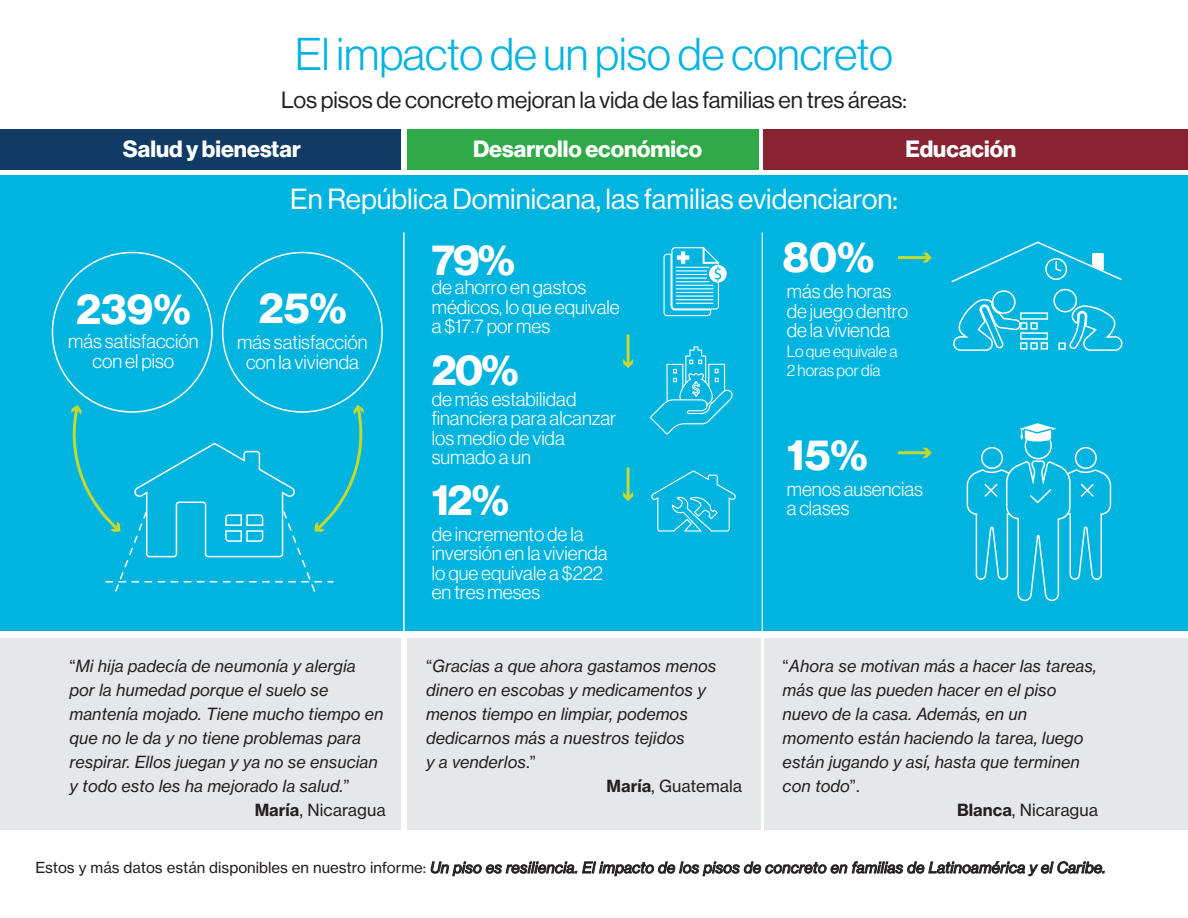
<style>
.page{position:relative;width:1188px;height:918px;background:#fff}
.page>*{position:absolute;margin:0;border:0;box-sizing:border-box;transform-origin:0 0}
.t1{font:45px "N Haas Grotesk DS Pro 45 Lt";color:#00b4e0}
.t2{font:42.9px "N Haas Grotesk DS Pro 75 Bd";color:#fff}
.t3{font:28.5px "N Haas Grotesk DS Pro 55 Rg";color:#fff}
.t4{font:23.1px "N Haas Grotesk DS Pro 55 Rg";color:#231f20}
.t5{font:23.1px "N Haas Grotesk DS Pro 75 Bd";color:#fff}
.t6{font:19.5px/19.5px "N Haas Grotesk DS Pro 45 Lt";color:#fff}
.t7{font:16.5px/24px "N Haas Grotesk TX Pro 56 It";color:#231f20}
.t8{font:16.5px "N Haas Grotesk TX Pro 55 Rg";color:#231f20}
.t9{font:16.2px/19.5px "N Haas Grotesk DS Pro 45 Lt";color:#fff}
.t10{font:15px "N Haas Grotesk TX Pro 56 It";color:#231f20}
.s1{font-family:"N Haas Grotesk TX Pro 55 Rg"}
.s2{font-family:"N Haas Grotesk TX Pro 75 Bd"}
</style>
<div class="page">
<div style="left:0;top:129px;width:400px;height:41px;background:#103b64"></div>
<div style="left:407px;top:129px;width:352px;height:41px;background:#30aa49"></div>
<div style="left:764px;top:129px;width:424px;height:41px;background:#882331"></div>
<div style="left:0;top:638px;width:400px;height:192px;background:#e6e7e9"></div>
<div style="left:407px;top:638px;width:353px;height:192px;background:#e6e7e9"></div>
<div style="left:765px;top:638px;width:423px;height:192px;background:#e6e7e9"></div>
<div style="left:0;top:175px;width:1188px;height:456px;background:#00b4e0"></div>
<svg style="left:651px;top:470px;width:85px;height:62px"></svg>
<svg style="left:709px;top:265px;width:18px;height:18px"></svg>
<svg style="left:663px;top:247px;width:58px;height:69px"></svg>
<svg style="left:650px;top:346px;width:83px;height:89px"></svg>
<svg style="left:951px;top:241px;width:172px;height:110px"></svg>
<svg style="left:966px;top:423px;width:146px;height:178px"></svg>
<svg style="left:71px;top:405px;width:293px;height:187px"></svg>
<hr style="left:403px;top:232px;width:2px;height:399px;background:#fff">
<hr style="left:762px;top:232px;width:1px;height:412px;background:#fff">
<hr style="left:627px;top:334px;width:3px;height:31px;background:#c4d82d">
<svg style="left:623px;top:359px;width:10px;height:9px"></svg>
<hr style="left:898px;top:256px;width:30px;height:3px;background:#c4d82d">
<svg style="left:922px;top:252px;width:10px;height:11px"></svg>
<hr style="left:898px;top:451px;width:30px;height:3px;background:#c4d82d">
<svg style="left:922px;top:448px;width:10px;height:10px"></svg>
<hr style="left:627px;top:467px;width:3px;height:31px;background:#c4d82d">
<svg style="left:623px;top:492px;width:10px;height:9px"></svg>
<svg style="left:431px;top:861px;width:674px;height:15px"></svg>
<h1 class="t1" style="left:295px;top:29px;width:599px">El impacto de un piso de concreto</h1>
<h3 class="t4" style="left:281px;top:87px;width:627px">Los pisos de concreto mejoran la vida de las familias en tres áreas:</h3>
<h3 class="t5" style="left:123px;top:135px;width:179px">Salud y bienestar</h3>
<h3 class="t5" style="left:473px;top:135px;width:231px">Desarrollo económico</h3>
<h3 class="t5" style="left:906px;top:135px;width:112px">Educación</h3>
<h3 class="t3" style="left:290px;top:183px;width:609px">En República Dominicana, las familias evidenciaron:</h3>
<h2 class="t2" style="left:76px;top:284px;width:116px">239%</h2>
<h2 class="t2" style="left:259px;top:283px;width:89px">25%</h2>
<p class="t6" style="left:68px;top:332px;width:132px;text-align:center">más satisfacción con el piso</p>
<p class="t6" style="left:237px;top:333px;width:132px;text-align:center">más satisfacción con la vivienda</p>
<p class="t7" style="left:69px;top:654px;width:315px"><span class="s1">“</span>Mi hija padecía de neumonía y alergia por la humedad porque el suelo se mantenía mojado. Tiene mucho tiempo en que no le da y no tiene problemas para respirar. Ellos juegan y ya no se ensucian y todo esto les ha mejorado la salud.<span class="s1">”</span></p>
<p class="t8" style="left:255px;top:800px;width:132px"><span class="s2">María</span>, Nicaragua</p>
<h2 class="t2" style="left:432px;top:234px;width:85px">79%</h2>
<p class="t6" style="left:432px;top:278px;width:190px">de ahorro en gastos médicos, lo que equivale a $17.7 por mes</p>
<h2 class="t2" style="left:432px;top:345px;width:88px">20%</h2>
<p class="t6" style="left:432px;top:389px;width:186px">de más estabilidad financiera para alcanzar los medio de vida sumado a un</p>
<h2 class="t2" style="left:432px;top:475px;width:79px">12%</h2>
<p class="t6" style="left:432px;top:524px;width:177px">de incremento de la inversión en la vivienda lo que equivale a $222 en tres meses</p>
<p class="t7" style="left:426px;top:654px;width:292px"><span class="s1">“</span>Gracias a que ahora gastamos menos dinero en escobas y medicamentos y menos tiempo en limpiar, podemos dedicarnos más a nuestros tejidos<br>y a venderlos<span class="s1">.”</span></p>
<p class="t8" style="left:607px;top:776px;width:137px"><span class="s2">María</span>, Guatemala</p>
<h2 class="t2" style="left:783px;top:232px;width:93px">80%</h2>
<p class="t6" style="left:787px;top:282px;width:123px">más de horas de juego dentro de la vivienda</p>
<p class="t9" style="left:787px;top:341px;width:112px">Lo que equivale a<br>2 horas por día</p>
<h2 class="t2" style="left:787px;top:430px;width:82px">15%</h2>
<p class="t6" style="left:787px;top:479px;width:138px">menos ausencias a clases</p>
<p class="t7" style="left:783px;top:654px;width:315px"><span class="s1">“</span>Ahora se motivan más a hacer las tareas, más que las pueden hacer en el piso nuevo de la casa. Además, en un momento están haciendo la tarea, luego están jugando y así, hasta que terminen con todo<span class="s1">”.</span></p>
<p class="t8" style="left:957px;top:800px;width:142px"><span class="s2">Blanca</span>, Nicaragua</p>
<p class="t10" style="left:35px;top:858px;width:1072px"><span class="s1">Estos y más datos están disponibles en nuestro informe:</span> Un piso es resiliencia. El impacto de los pisos de concreto en familias de Latinoamérica y el Caribe.</p>
</div>
